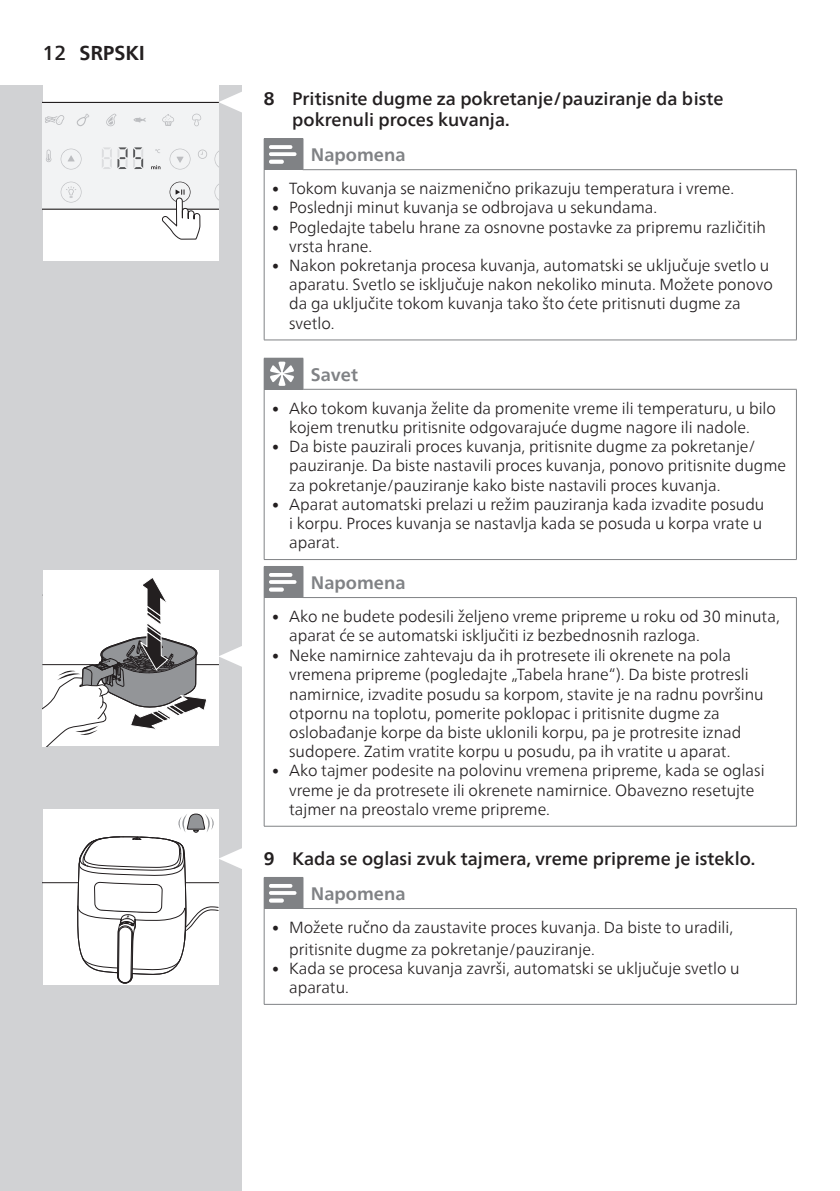
<style>
.page{position:relative;width:840px;height:1191px;background:#fff}
.page>*{position:absolute;margin:0;border:0;box-sizing:border-box;transform-origin:0 0}
.t1{font:700 20px "Neue Frutiger World";color:#231f20}
.t2{font:500 18px/21.6px "Neue Frutiger World";color:#231f20}
.cautions-caption-par{font:700 18px "Neue Frutiger World";color:#808285}
.t3{font:300 16px/19.2px "Neue Frutiger World";color:#231f20}
.s1{font-weight:500}
.s2{font-weight:700}
.s3{font-size:14.2px}
</style>
<div class="page">
<div style="left:0;top:85px;width:241px;height:1106px;background:#d1d2d4"></div>
<div style="left:264px;top:139px;width:39px;height:31px;background:#808285"></div>
<hr style="left:795px;top:170px;width:1px;height:170px;background:#808285">
<hr style="left:264px;top:170px;width:1px;height:170px;background:#808285">
<hr style="left:264px;top:339px;width:39px;height:1px;background:#808285">
<hr style="left:303px;top:339px;width:493px;height:1px;background:#808285">
<hr style="left:264px;top:138px;width:39px;height:1px;background:#808285">
<hr style="left:302px;top:169px;width:494px;height:1px;background:#808285">
<svg style="left:269px;top:145px;width:27px;height:19px"></svg>
<div style="left:264px;top:358px;width:39px;height:31px;background:#808285"></div>
<hr style="left:795px;top:389px;width:1px;height:170px;background:#808285">
<hr style="left:264px;top:389px;width:1px;height:170px;background:#808285">
<hr style="left:264px;top:559px;width:39px;height:1px;background:#808285">
<hr style="left:303px;top:559px;width:493px;height:1px;background:#808285">
<hr style="left:302px;top:389px;width:494px;height:1px;background:#808285">
<svg style="left:270px;top:361px;width:24px;height:25px"></svg>
<div style="left:264px;top:566px;width:39px;height:31px;background:#808285"></div>
<hr style="left:795px;top:598px;width:1px;height:228px;background:#808285">
<hr style="left:264px;top:597px;width:1px;height:229px;background:#808285">
<hr style="left:264px;top:826px;width:39px;height:1px;background:#808285">
<hr style="left:303px;top:826px;width:493px;height:1px;background:#808285">
<hr style="left:302px;top:597px;width:494px;height:1px;background:#808285">
<svg style="left:269px;top:573px;width:27px;height:18px"></svg>
<div style="left:264px;top:877px;width:39px;height:31px;background:#808285"></div>
<hr style="left:795px;top:908px;width:1px;height:96px;background:#808285">
<hr style="left:264px;top:908px;width:1px;height:96px;background:#808285">
<hr style="left:264px;top:1004px;width:39px;height:1px;background:#808285">
<hr style="left:303px;top:1004px;width:493px;height:1px;background:#808285">
<hr style="left:302px;top:908px;width:494px;height:1px;background:#808285">
<svg style="left:269px;top:884px;width:27px;height:18px"></svg>
<div style="left:43px;top:85px;width:175px;height:175px;background:#fff"></div>
<svg style="left:43px;top:91px;width:199px;height:149px"></svg>
<svg style="left:218px;top:645px;width:24px;height:22px"></svg>
<div style="left:43px;top:570px;width:175px;height:176px;background:#fff"></div>
<hr style="left:43px;top:664px;width:175px;height:1px;background:#231f20">
<svg style="left:43px;top:578px;width:164px;height:168px"></svg>
<div style="left:43px;top:809px;width:175px;height:176px;background:#fff"></div>
<hr style="left:43px;top:882px;width:175px;height:1px;background:#231f20">
<svg style="left:77px;top:813px;width:165px;height:170px"></svg>
<p class="t1" style="left:43px;top:35px;width:104px"><span class="s1">12</span> SRPSKI</p>
<p class="t2" style="left:292px;top:88px;width:432px;text-indent:-28px"><span class="s2">8</span> Pritisnite dugme za pokretanje/pauziranje da biste pokrenuli proces kuvanja.</p>
<p class="cautions-caption-par" style="left:311px;top:139px;width:96px">Napomena</p>
<p class="t3" style="left:272px;top:179px;width:463px"><span class="s3">•</span> Tokom kuvanja se naizmenično prikazuju temperatura i vreme.</p>
<p class="t3" style="left:272px;top:198px;width:386px"><span class="s3">•</span> Poslednji minut kuvanja se odbrojava u sekundama.</p>
<p class="t3" style="left:289px;top:217px;width:478px;text-indent:-17px"><span class="s3">•</span> Pogledajte tabelu hrane za osnovne postavke za pripremu različitih vrsta hrane.</p>
<p class="t3" style="left:289px;top:256px;width:485px;text-indent:-17px"><span class="s3">•</span> Nakon pokretanja procesa kuvanja, automatski se uključuje svetlo u aparatu. Svetlo se isključuje nakon nekoliko minuta. Možete ponovo da ga uključite tokom kuvanja tako što ćete pritisnuti dugme za svetlo.</p>
<p class="cautions-caption-par" style="left:311px;top:358px;width:49px">Savet</p>
<p class="t3" style="left:272px;top:399px;width:505px;text-align:center"><span class="s3">•</span> Ako tokom kuvanja želite da promenite vreme ili temperaturu, u bilo kojem trenutku pritisnite odgovarajuće dugme nagore ili nadole.</p>
<p class="t3" style="left:289px;top:437px;width:498px;text-indent:-17px"><span class="s3">•</span> Da biste pauzirali proces kuvanja, pritisnite dugme za pokretanje/ pauziranje. Da biste nastavili proces kuvanja, ponovo pritisnite dugme za pokretanje/pauziranje kako biste nastavili proces kuvanja.</p>
<p class="t3" style="left:289px;top:495px;width:476px;text-indent:-17px"><span class="s3">•</span> Aparat automatski prelazi u režim pauziranja kada izvadite posudu i korpu. Proces kuvanja se nastavlja kada se posuda u korpa vrate u aparat.</p>
<p class="cautions-caption-par" style="left:311px;top:567px;width:96px">Napomena</p>
<p class="t3" style="left:289px;top:607px;width:492px;text-indent:-17px"><span class="s3">•</span> Ako ne budete podesili željeno vreme pripreme u roku od 30 minuta, aparat će se automatski isključiti iz bezbednosnih razloga.</p>
<p class="t3" style="left:289px;top:646px;width:475px;text-indent:-17px"><span class="s3">•</span> Neke namirnice zahtevaju da ih protresete ili okrenete na pola vremena pripreme (pogledajte „Tabela hrane“). Da biste protresli namirnice, izvadite posudu sa korpom, stavite je na radnu površinu otpornu na toplotu, pomerite poklopac i pritisnite dugme za oslobađanje korpe da biste uklonili korpu, pa je protresite iznad sudopere. Zatim vratite korpu u posudu, pa ih vratite u aparat.</p>
<p class="t3" style="left:289px;top:761px;width:476px;text-indent:-17px"><span class="s3">•</span> Ako tajmer podesite na polovinu vremena pripreme, kada se oglasi vreme je da protresete ili okrenete namirnice. Obavezno resetujte tajmer na preostalo vreme pripreme.</p>
<p class="t2" style="left:264px;top:848px;width:492px"><span class="s2">9</span> Kada se oglasi zvuk tajmera, vreme pripreme je isteklo.</p>
<p class="cautions-caption-par" style="left:311px;top:877px;width:96px">Napomena</p>
<p class="t3" style="left:289px;top:916px;width:445px;line-height:21.6px;text-indent:-17px"><span class="s3">•</span> Možete ručno da zaustavite proces kuvanja. Da biste to uradili, pritisnite dugme za pokretanje/pauziranje.</p>
<p class="t3" style="left:289px;top:958px;width:452px;text-indent:-17px"><span class="s3">•</span> Kada se procesa kuvanja završi, automatski se uključuje svetlo u aparatu.</p>
</div>
